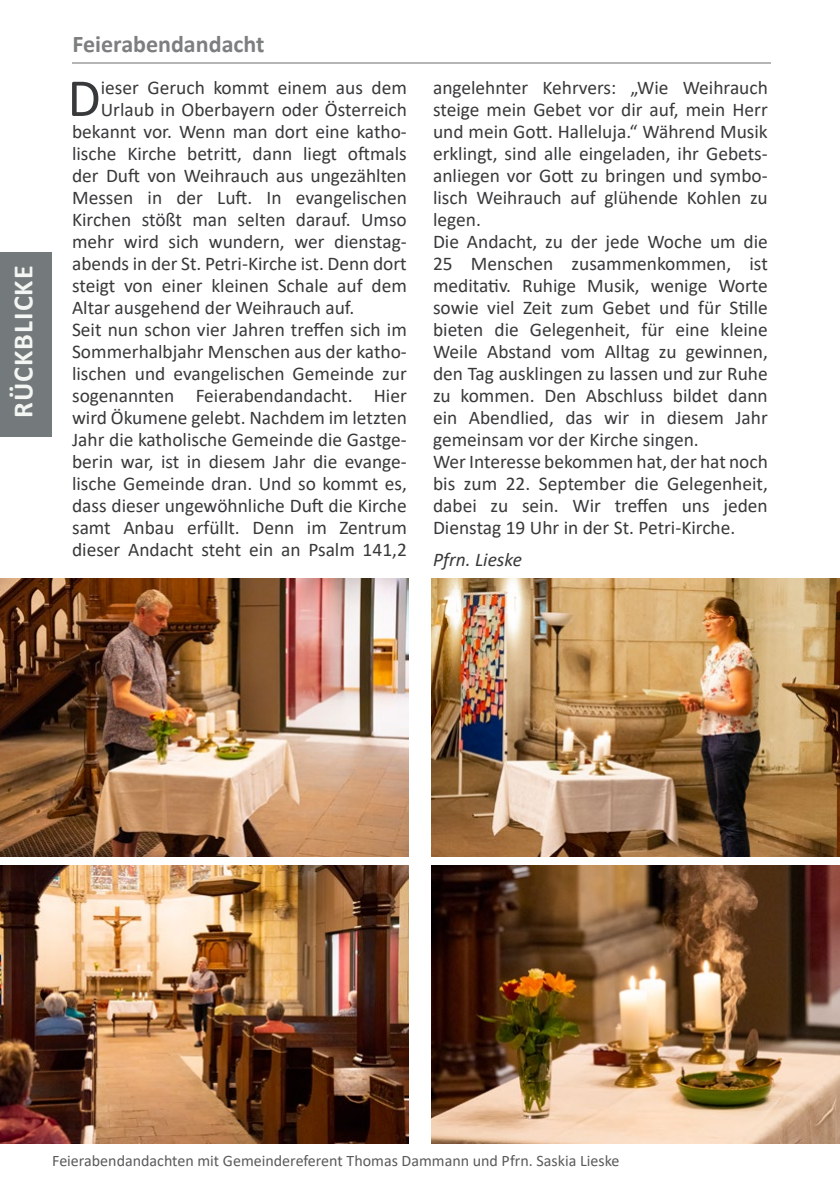
<style>
.page{position:relative;width:840px;height:1191px;background:#fff}
.page>*{position:absolute;margin:0;border:0;box-sizing:border-box;transform-origin:0 0}
.t1{font:54px "Calibri";color:#38393a}
.t2{font:700 28px "Calibri";letter-spacing:.04em;color:#f4f6f3}
.t3{font:700 24px "Calibri";color:#7d7e80}
.t4{font:19.4px/22px "Calibri";color:#38393a}
.t5{font:italic 19.4px "Calibri";color:#38393a}
.t6{font:16px "Calibri";color:#5a595b}
</style>
<div class="page">
<div style="left:0;top:252px;width:51px;height:185px;background:#747a7c"></div>
<hr style="left:72px;top:62px;width:697px;height:1px;background:#b5b5b5">
<img style="left:0;top:578px;width:408px;height:278px">
<img style="left:431px;top:578px;width:408px;height:278px">
<img style="left:0;top:865px;width:408px;height:278px">
<img style="left:431px;top:865px;width:408px;height:278px">
<h2 class="t2" style="left:3px;top:418px;width:154px;rotate:-90deg">RÜCKBLICKE</h2>
<p class="t3" style="left:72px;top:27px;width:193px">Feierabendandacht</p>
<h1 class="t1" style="left:67px;top:61px;width:35px">D</h1>
<p class="t4" style="left:101px;top:76px;width:307px">ieser Geruch kommt einem aus dem</p>
<p class="t4" style="left:101px;top:98px;width:307px">Urlaub in Oberbayern oder Österreich</p>
<p class="t4" style="left:72px;top:120px;width:336px">bekannt vor. Wenn man dort eine katho-</p>
<p class="t4" style="left:72px;top:142px;width:336px">lische Kirche betritt, dann liegt oftmals</p>
<p class="t4" style="left:72px;top:164px;width:336px">der Duft von Weihrauch aus ungezählten</p>
<p class="t4" style="left:72px;top:186px;width:336px">Messen in der Luft. In evangelischen</p>
<p class="t4" style="left:72px;top:208px;width:336px">Kirchen stößt man selten darauf. Umso</p>
<p class="t4" style="left:72px;top:230px;width:336px">mehr wird sich wundern, wer dienstag-</p>
<p class="t4" style="left:72px;top:252px;width:336px">abends in der St. Petri-Kirche ist. Denn dort</p>
<p class="t4" style="left:72px;top:274px;width:336px">steigt von einer kleinen Schale auf dem</p>
<p class="t4" style="left:72px;top:296px;width:284px">Altar ausgehend der Weihrauch auf.</p>
<p class="t4" style="left:72px;top:318px;width:336px">Seit nun schon vier Jahren treffen sich im</p>
<p class="t4" style="left:72px;top:340px;width:336px">Sommerhalbjahr Menschen aus der katho-</p>
<p class="t4" style="left:72px;top:362px;width:336px">lischen und evangelischen Gemeinde zur</p>
<p class="t4" style="left:72px;top:384px;width:336px">sogenannten Feierabendandacht. Hier</p>
<p class="t4" style="left:72px;top:406px;width:336px">wird Ökumene gelebt. Nachdem im letzten</p>
<p class="t4" style="left:72px;top:428px;width:336px">Jahr die katholische Gemeinde die Gastge-</p>
<p class="t4" style="left:72px;top:450px;width:336px">berin war, ist in diesem Jahr die evange-</p>
<p class="t4" style="left:72px;top:472px;width:336px">lische Gemeinde dran. Und so kommt es,</p>
<p class="t4" style="left:72px;top:494px;width:336px">dass dieser ungewöhnliche Duft die Kirche</p>
<p class="t4" style="left:72px;top:516px;width:336px">samt Anbau erfüllt. Denn im Zentrum</p>
<p class="t4" style="left:72px;top:538px;width:336px">dieser Andacht steht ein an Psalm 141,2</p>
<p class="t4" style="left:433px;top:76px;width:336px">angelehnter Kehrvers: „Wie Weihrauch steige mein Gebet vor dir auf, mein Herr und mein Gott. Halleluja.“ Während Musik erklingt, sind alle eingeladen, ihr Gebets&shy;anliegen vor Gott zu bringen und symbo&shy;lisch Weihrauch auf glühende Kohlen zu legen.<br>Die Andacht, zu der jede Woche um die 25 Menschen zusammenkommen, ist meditativ. Ruhige Musik, wenige Worte sowie viel Zeit zum Gebet und für Stille bieten die Gelegenheit, für eine kleine Weile Abstand vom Alltag zu gewinnen, den Tag ausklingen zu lassen und zur Ruhe zu kommen. Den Abschluss bildet dann ein Abendlied, das wir in diesem Jahr gemeinsam vor der Kirche singen.<br>Wer Interesse bekommen hat, der hat noch bis zum 22. September die Gelegenheit, dabei zu sein. Wir treffen uns jeden Dienstag 19 Uhr in der St. Petri-Kirche.</p>
<p class="t5" style="left:433px;top:546px;width:90px">Pfrn. Lieske</p>
<p class="t6" style="left:52px;top:1149px;width:568px">Feierabendandachten mit Gemeindereferent Thomas Dammann und Pfrn. Saskia Lieske</p>
</div>
